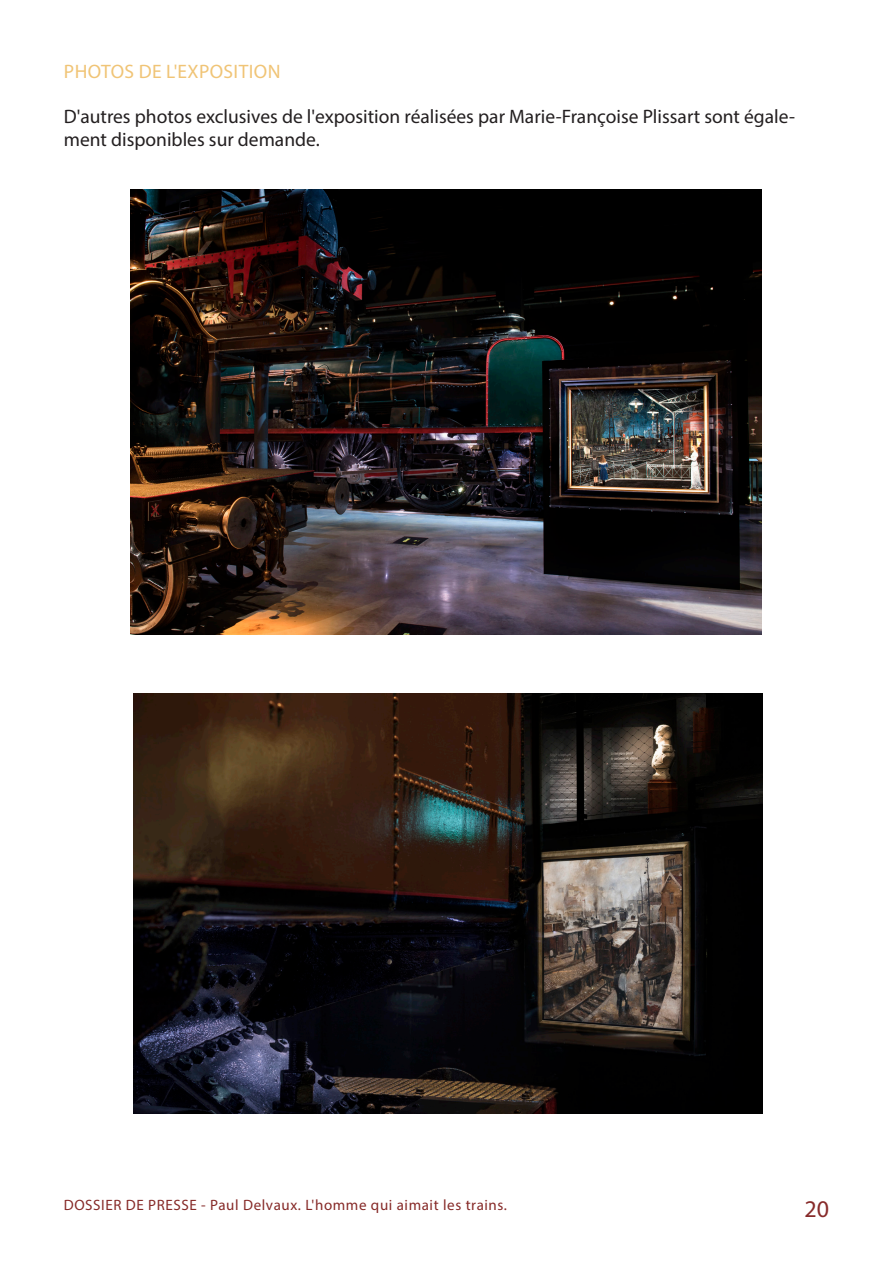
<style>
.page{position:relative;width:893px;height:1263px;background:#fff}
.page>*{position:absolute;margin:0;border:0;box-sizing:border-box;transform-origin:0 0}
.t1{font:24px "Myriad Pro";color:#872b2a}
.t2{font:19.5px/23.4px "Myriad Pro";color:#231f20}
.t3{font:19.5px "Myriad Pro";letter-spacing:.02em;color:#f0c476}
.t4{font:15px "Myriad Pro";letter-spacing:.04em;color:#862a28}
</style>
<div class="page">
<img style="left:133px;top:694px;width:629px;height:419px">
<img style="left:131px;top:190px;width:631px;height:445px">
<p class="t3" style="left:64px;top:60px;width:218px">PHOTOS DE L'EXPOSITION</p>
<p class="t2" style="left:64px;top:105px;width:733px">D'autres photos exclusives de l'exposition réalisées par Marie-Françoise Plissart sont égale&shy;ment disponibles sur demande.</p>
<p class="t4" style="left:64px;top:1196px;width:445px">DOSSIER DE PRESSE - Paul Delvaux. L'homme qui aimait les trains.</p>
<p class="t1" style="left:805px;top:1194px;width:26px">20</p>
</div>
